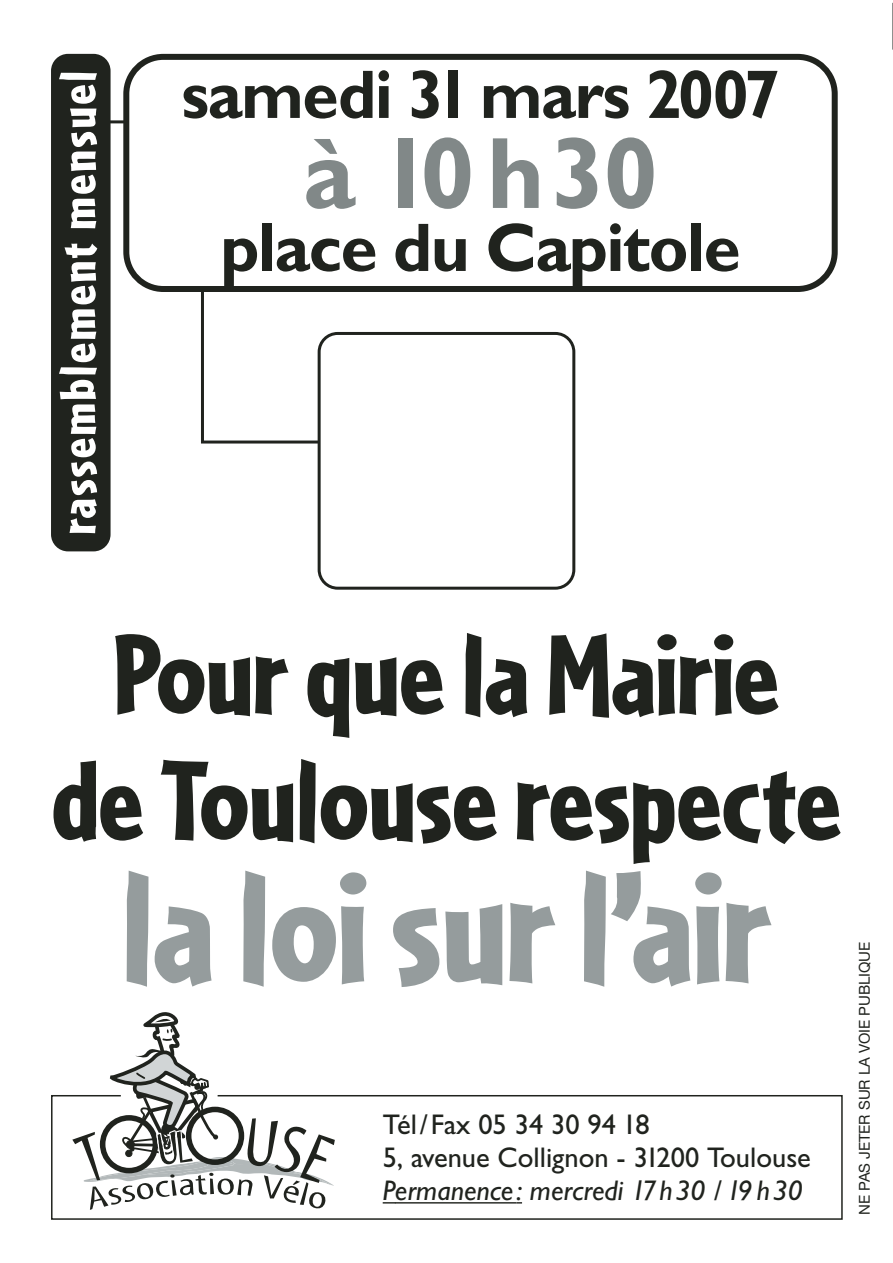
<style>
.page{position:relative;width:893px;height:1263px;background:#fff}
.page>*{position:absolute;margin:0;border:0;box-sizing:border-box;transform-origin:0 0}
.t1{font:900 165px "Cafeteria";letter-spacing:-.005em;color:#959c9d}
.t2{font:900 120px/126px "Cafeteria";letter-spacing:-.005em;color:#20231e;text-align:center}
.t3{font:700 102px "Gill Sans";letter-spacing:.02em;color:#818888}
.t4{font:700 69px "Gill Sans";letter-spacing:-.02em;color:#20231e;scale:.95 1}
.t5{font:700 69px "Gill Sans";letter-spacing:-.02em;color:#20231e}
.t6{font:900 54px "Cafeteria";letter-spacing:.045em;color:#fff}
.t7{font:28.5px/33px "Gill Sans";color:#20231e}
.t8{font:italic 28.5px "Gill Sans";color:#20231e}
.t9{font:15px "Helvetica Neue";letter-spacing:-.005em;color:#20231e}
</style>
<div class="page">
<svg style="left:123px;top:54px;width:715px;height:238px"></svg>
<hr style="left:892px;top:3px;width:1px;height:47px;background:#20231e">
<svg style="left:199px;top:285px;width:154px;height:160px"></svg>
<div style="left:51px;top:54px;width:60px;height:497px;background:#20231e;border-radius:17px"></div>
<hr style="left:105px;top:120px;width:22px;height:3px;background:#20231e">
<svg style="left:51px;top:1095px;width:792px;height:125px"></svg>
<svg style="left:72px;top:1012px;width:263px;height:198px"></svg>
<svg style="left:318px;top:332px;width:257px;height:258px"></svg>
<h3 class="t6" style="left:60px;top:534px;width:465px;rotate:-90deg">rassemblement mensuel</h3>
<h3 class="t4" style="left:181px;top:71px;width:632px">samedi 31mars 2007</h3>
<h3 class="t3" style="left:303px;top:138px;width:356px">à 10h30</h3>
<h3 class="t5" style="left:220px;top:224px;width:522px">place du Capitole</h3>
<h2 class="t2" style="left:52px;top:624px;width:791px">Pour que la Mairie<br>de Toulouse respecte</h2>
<h1 class="t1" style="left:121px;top:874px;width:652px">la loi sur l’air</h1>
<p class="t7" style="left:383px;top:1111px;width:430px">Tél/Fax 05 34 30 94 18<br>5, avenue Collignon - 31200 Toulouse</p>
<p class="t8" style="left:383px;top:1180px;width:422px">Permanence: mercredi 17h30 / 19 h30</p>
<p class="t9" style="left:859px;top:1215px;width:275px;rotate:-90deg">NE PAS JETER SUR LA VOIE PUBLIQUE</p>
</div>
